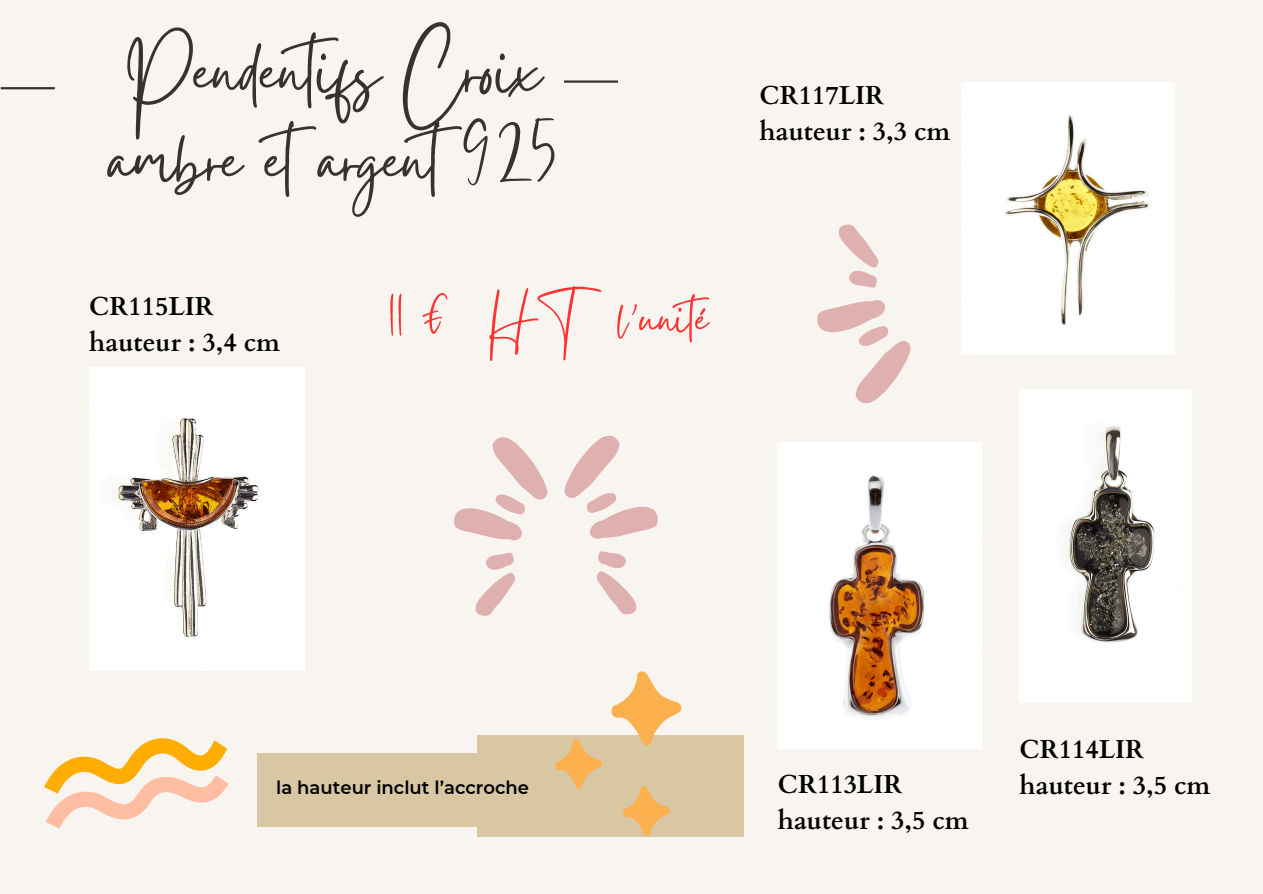
<style>
.page{position:relative;width:1263px;height:894px;background:#fff}
.page>*{position:absolute;margin:0;border:0;box-sizing:border-box;transform-origin:0 0}
.t1{font:89.7px/88.7px "Gistesy";color:#343331}
.t2{font:57px "Gistesy";color:#ff3131}
.t3{font:700 25.95px/36px "Cardo";color:#000}
.t4{font:600 18px "Montserrat";color:#000}
</style>
<div class="page">
<div style="left:0;top:0;width:1263px;height:893px;background:#f8f4f0"></div>
<hr style="left:1px;top:87px;width:54px;height:2px;background:#343331">
<hr style="left:564px;top:80px;width:54px;height:3px;background:#343331">
<img style="left:778px;top:442px;width:203px;height:306px">
<img style="left:1020px;top:389px;width:172px;height:313px">
<div style="left:477px;top:735px;width:267px;height:102px;background:#d8c7a2"></div>
<svg style="left:611px;top:671px;width:71px;height:75px"></svg>
<svg style="left:623px;top:786px;width:47px;height:50px"></svg>
<svg style="left:555px;top:739px;width:47px;height:50px"></svg>
<img style="left:961px;top:83px;width:213px;height:271px">
<svg style="left:454px;top:437px;width:93px;height:179px"></svg>
<svg style="left:564px;top:435px;width:94px;height:179px"></svg>
<svg style="left:44px;top:738px;width:185px;height:90px"></svg>
<svg style="left:817px;top:225px;width:94px;height:178px"></svg>
<div style="left:257px;top:753px;width:291px;height:73px;background:#d8c7a2"></div>
<img style="left:89px;top:367px;width:215px;height:302px">
<h1 class="t1" style="left:107px;top:17px;width:452px">Pendentifs Croix ambre etargent925</h1>
<h3 class="t3" style="left:89px;top:288px;width:192px">CR115LIR hauteur : 3,4 cm</h3>
<p class="t2" style="left:388px;top:279px;width:338px">11 € HT l’unité</p>
<p class="t3" style="left:760px;top:78px;width:192px">CR117LIR hauteur : 3,3 cm</p>
<p class="t4" style="left:276px;top:776px;width:254px">la hauteur inclut l’accroche</p>
<h2 class="t3" style="left:778px;top:766px;width:192px">CR113LIR hauteur : 3,5 cm</h2>
<p class="t3" style="left:1020px;top:731px;width:192px">CR114LIR hauteur : 3,5 cm</p>
</div>
